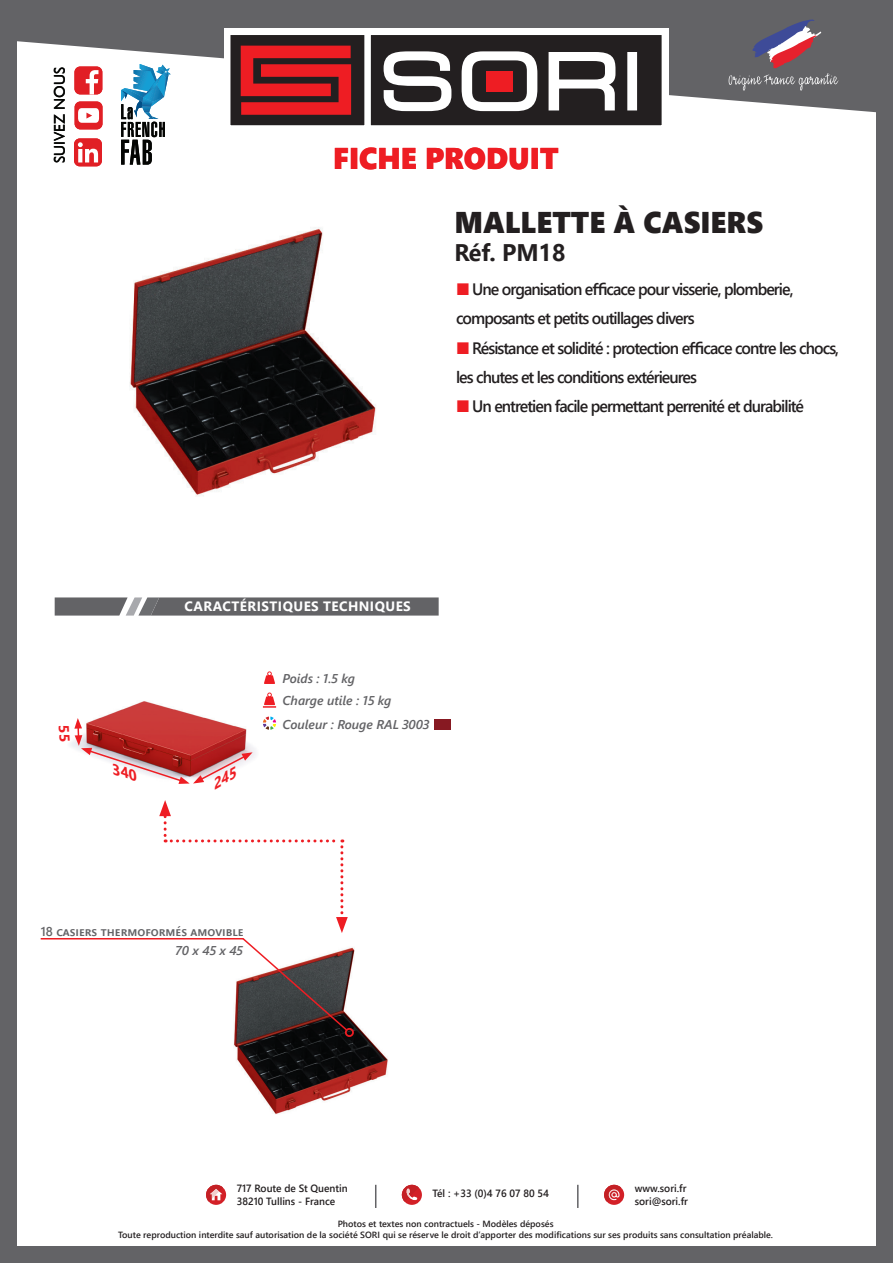
<style>
.page{position:relative;width:893px;height:1263px;background:#fff}
.page>*{position:absolute;margin:0;border:0;box-sizing:border-box;transform-origin:0 0}
.t1{font:30px "Segoe UI Black";color:#231f20}
.t2{font:30px "Segoe UI Black";color:#ee1d23}
.t3{font:700 24px "Segoe UI";color:#231f20}
.t4{font:600 16.5px/29.2px "Segoe UI";letter-spacing:-.06em;color:#231f20}
.t5{font:15.45px "Gill Sans";color:#040503}
.t6{font:700 13.5px "Segoe UI";letter-spacing:.035em;color:#fff}
.t7{font:italic 600 12.75px/22.2px "Segoe UI";color:#636366}
.t8{font:600 12.75px "Segoe UI";letter-spacing:.025em;color:#636366}
.t9{font:600 10.5px/12.6px "Segoe UI";color:#231f20}
.t10{font:600 9px/11.6px "Segoe UI";color:#231f20;text-align:center}
.s1{color:#ee1d23}
</style>
<div class="page">
<svg style="left:17px;top:0;width:859px;height:114px;fill:#636366"></svg>
<div style="left:224px;top:28px;width:445px;height:104px;background:#fff"></div>
<div style="left:229px;top:34px;width:137px;height:93px;background:#231f20"></div>
<div style="left:228px;top:32px;width:139px;height:96px;border:3px solid #fff"></div>
<div style="left:369px;top:34px;width:294px;height:93px;background:#231f20"></div>
<div style="left:368px;top:32px;width:296px;height:96px;border:3px solid #fff"></div>
<svg style="left:383px;top:51px;width:69px;height:61px"></svg>
<svg style="left:461px;top:51px;width:77px;height:61px"></svg>
<svg style="left:548px;top:52px;width:68px;height:59px"></svg>
<div style="left:627px;top:52px;width:10px;height:58px;background:#fff;border:3px solid #fff"></div>
<div style="left:486px;top:71px;width:26px;height:21px;background:#ee1d23"></div>
<svg style="left:241px;top:46px;width:110px;height:69px"></svg>
<div style="left:0;top:0;width:17px;height:1263px;background:#636366"></div>
<div style="left:876px;top:0;width:17px;height:1263px;background:#636366"></div>
<div style="left:2px;top:1246px;width:891px;height:17px;background:#636366"></div>
<svg style="left:729px;top:20px;width:109px;height:71px;background:#766b74"></svg>
<div style="left:206px;top:1185px;width:20px;height:20px;background:#d32027;border-radius:50%"></div>
<svg style="left:206px;top:1185px;width:17px;height:17px"></svg>
<svg style="left:402px;top:1185px;width:20px;height:20px"></svg>
<svg style="left:402px;top:1185px;width:17px;height:17px"></svg>
<div style="left:604px;top:1185px;width:20px;height:20px;background:#d32027;border-radius:50%"></div>
<svg style="left:604px;top:1185px;width:17px;height:17px"></svg>
<svg style="left:375px;top:1185px;width:1px;height:23px"></svg>
<hr style="left:577px;top:1185px;width:2px;height:23px;background:#636366">
<svg style="left:55px;top:597px;width:384px;height:19px;background:#707073"></svg>
<svg style="left:121px;top:64px;width:50px;height:101px"></svg>
<div style="left:75px;top:101px;width:28px;height:28px;background:#e11f25;border-radius:6px"></div>
<svg style="left:78px;top:108px;width:21px;height:15px"></svg>
<div style="left:74px;top:67px;width:28px;height:27px;background:#e11f25;border-radius:6px"></div>
<svg style="left:86px;top:70px;width:12px;height:24px"></svg>
<div style="left:74px;top:138px;width:28px;height:28px;background:#e11f25;border-radius:6px"></div>
<svg style="left:78px;top:142px;width:20px;height:20px"></svg>
<img style="left:100px;top:701px;width:177px;height:57px">
<img style="left:234px;top:947px;width:154px;height:167px">
<img style="left:130px;top:228px;width:246px;height:268px">
<div style="left:345px;top:1028px;width:9px;height:9px;border:2px solid #ee1d23;border-radius:50%"></div>
<hr style="left:41px;top:938px;width:203px;height:1px;background:#ee1d23">
<svg style="left:159px;top:800px;width:190px;height:232px"></svg>
<svg style="left:264px;top:671px;width:11px;height:13px"></svg>
<svg style="left:263px;top:692px;width:13px;height:16px"></svg>
<svg style="left:263px;top:716px;width:13px;height:14px"></svg>
<div style="left:434px;top:719px;width:16px;height:11px;background:#871922"></div>
<svg style="left:70px;top:718px;width:183px;height:66px"></svg>
<p class="t5" style="left:51px;top:163px;width:97px;rotate:-90deg">SUIVEZ NOUS</p>
<h1 class="t2" style="left:333px;top:136px;width:227px">FICHE PRODUIT</h1>
<h1 class="t1" style="left:454px;top:201px;width:310px">MALLETTE À CASIERS</h1>
<h2 class="t3" style="left:454px;top:230px;width:113px">Réf. PM18</h2>
<p class="t4" style="left:456px;top:273px;width:339px"><span class="s1">■</span> Une organisation efficace pour visserie, plomberie, composants et petits outillages divers</p>
<p class="t4" style="left:456px;top:332px;width:385px"><span class="s1">■</span> Résistance et solidité : protection efficace contre les chocs, les chutes et les conditions extérieures</p>
<p class="t4" style="left:456px;top:390px;width:350px"><span class="s1">■</span> Un entretien facile permettant perrenité et durabilité</p>
<p class="t6" style="left:185px;top:593px;width:228px">CARACTÉRISTIQUES TECHNIQUES</p>
<p class="t7" style="left:283px;top:665px;width:110px">Poids : 1.5 kg<br>Charge utile : 15 kg</p>
<p class="t7" style="left:283px;top:711px;width:148px">Couleur : Rouge RAL 3003</p>
<p class="t8" style="left:41px;top:919px;width:204px">18 casiers thermoformés amovible</p>
<p class="t7" style="left:175px;top:937px;width:69px">70 x 45 x 45</p>
<p class="t9" style="left:237px;top:1181px;width:113px">717 Route de St Quentin<br>38210 Tullins - France</p>
<p class="t9" style="left:635px;top:1181px;width:55px">www.sori.fr sori@sori.fr</p>
<p class="t9" style="left:433px;top:1186px;width:118px">Tél : +33 (0)4 76 07 80 54</p>
<p class="t10" style="left:118px;top:1217px;width:656px">Photos et textes non contractuels - Modèles déposés<br>Toute reproduction interdite sauf autorisation de la société SORI qui se réserve le droit d’apporter des modifications sur ses produits sans consultation préalable.</p>
</div>
